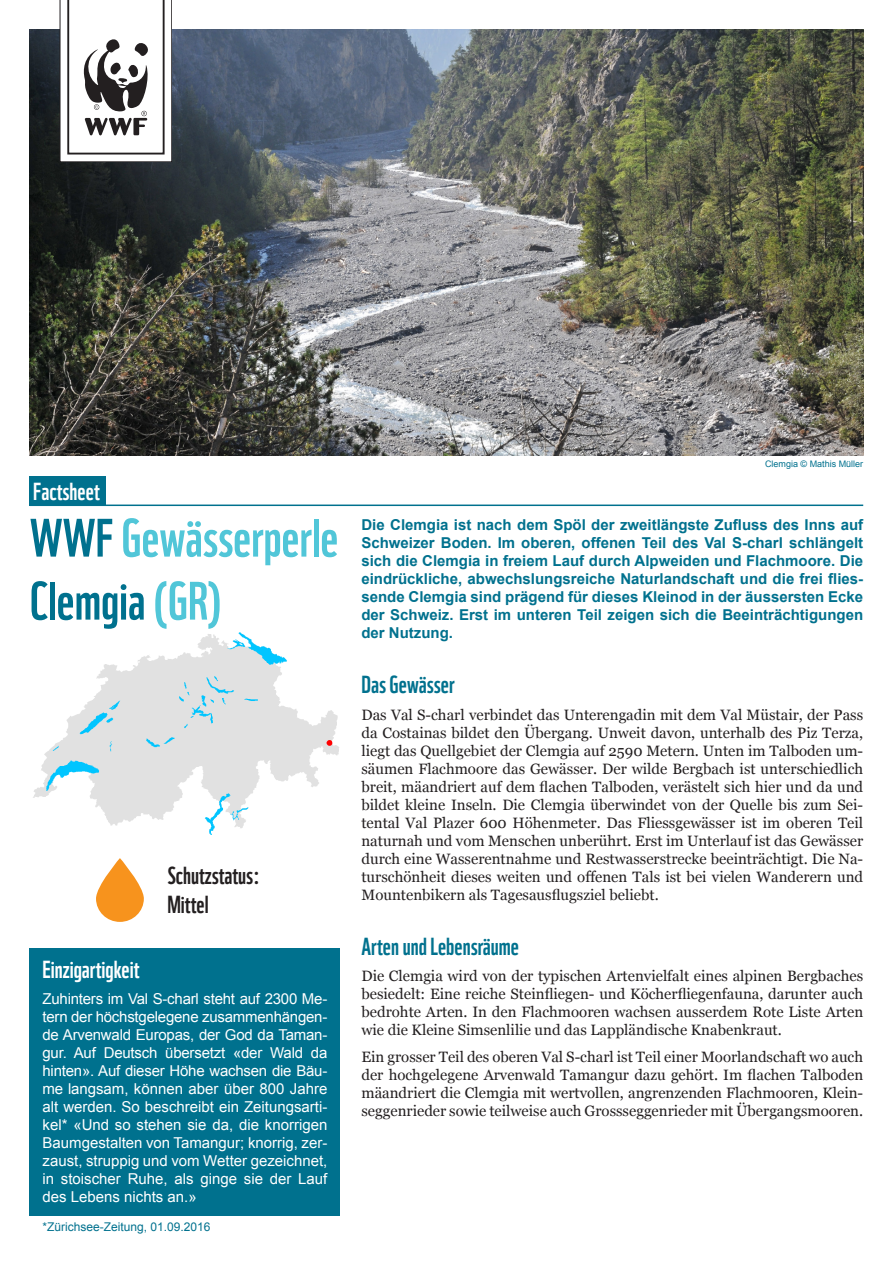
<style>
.page{position:relative;width:893px;height:1263px;background:#fff}
.page>*{position:absolute;margin:0;border:0;box-sizing:border-box;transform-origin:0 0}
.t1{font:52.5px/63px "WWF";color:#51c6d8}
.t2{font:24px "WWF";color:#00718e}
.t3{font:24px "WWF";color:#fff}
.t4{font:24px/28.8px "WWF";color:#231f20}
.t5{font:15px/18px "Georgia";color:#231f20;text-align:justify}
.t6{font:15px/18px "Arial";color:#fff;text-align:justify}
.t7{font:700 15px/18px "Arial";color:#00718e;text-align:justify}
.t8{font:12px "Arial";color:#00718e}
.t9{font:9px "Arial";color:#00718e}
.s1{color:#00718e}
</style>
<div class="page">
<img style="left:30px;top:30px;width:833px;height:425px">
<img style="left:33px;top:632px;width:306px;height:202px">
<div style="left:29px;top:476px;width:77px;height:30px;background:#00718e"></div>
<hr style="left:30px;top:504px;width:833px;height:2px;background:#00718e">
<div style="left:30px;top:948px;width:310px;height:267px;background:#00718e"></div>
<svg style="left:60px;top:0;width:112px;height:162px"></svg>
<svg style="left:96px;top:858px;width:48px;height:64px;fill:#f7931d"></svg>
<h2 class="t3" style="left:33px;top:472px;width:68px">Factsheet</h2>
<h1 class="t1" style="left:30px;top:501px;width:310px"><span class="s1">WWF</span> Gewässerperle<br><span class="s1">Clemgia</span> (GR)</h1>
<h2 class="t4" style="left:167px;top:859px;width:94px">Schutzstatus:<br>Mittel</h2>
<h2 class="t3" style="left:43px;top:950px;width:99px">Einzigartigkeit</h2>
<p class="t6" style="left:43px;top:990px;width:286px">Zuhinters im Val S-charl steht auf 2300 Me&shy;tern der höchstgelegene zusammenhängen&shy;de Arvenwald Europas, der God da Taman&shy;gur. Auf Deutsch übersetzt «der Wald da hinten». Auf dieser Höhe wachsen die Bäu&shy;me langsam, können aber über 800 Jahre alt werden. So beschreibt ein Zeitungsarti&shy;kel* «Und so stehen sie da, die knorrigen Baumgestalten von Tamangur; knorrig, zer&shy;zaust, struppig und vom Wetter gezeichnet, in stoischer Ruhe, als ginge sie der Lauf des Lebens nichts an.»</p>
<p class="t8" style="left:43px;top:1219px;width:170px">*Zürichsee-Zeitung, 01.09.2016</p>
<p class="t9" style="left:765px;top:458px;width:100px">Clemgia © Mathis Müller</p>
<p class="t7" style="left:361px;top:516px;width:503px">Die Clemgia ist nach dem Spöl der zweitlängste Zufluss des Inns auf Schweizer Boden. Im oberen, offenen Teil des Val S-charl schlängelt sich die Clemgia in freiem Lauf durch Alpweiden und Flachmoore. Die eindrückliche, abwechslungsreiche Naturlandschaft und die frei flies&shy;sende Clemgia sind prägend für dieses Kleinod in der äussersten Ecke der Schweiz. Erst im unteren Teil zeigen sich die Beeinträchtigungen der Nutzung.</p>
<h2 class="t2" style="left:361px;top:666px;width:95px">Das Gewässer</h2>
<p class="t5" style="left:361px;top:705px;width:503px">Das Val S-charl verbindet das Unterengadin mit dem Val Müstair, der Pass da Costainas bildet den Übergang. Unweit davon, unterhalb des Piz Terza, liegt das Quellgebiet der Clemgia auf 2590 Metern. Unten im Talboden um&shy;säumen Flachmoore das Gewässer. Der wilde Bergbach ist unterschiedlich breit, mäandriert auf dem flachen Talboden, verästelt sich hier und da und bildet kleine Inseln. Die Clemgia überwindet von der Quelle bis zum Sei&shy;tental Val Plazer 600 Höhenmeter. Das Fliessgewässer ist im oberen Teil naturnah und vom Menschen unberührt. Erst im Unterlauf ist das Gewässer durch eine Wasserentnahme und Restwasserstrecke beeinträchtigt. Die Na&shy;turschönheit dieses weiten und offenen Tals ist bei vielen Wanderern und Mountenbikern als Tagesausflugsziel beliebt.</p>
<h2 class="t2" style="left:361px;top:927px;width:159px">Arten und Lebensräume</h2>
<p class="t5" style="left:361px;top:966px;width:503px">Die Clemgia wird von der typischen Artenvielfalt eines alpinen Bergbaches besiedelt: Eine reiche Steinfliegen- und Köcherfliegenfauna, darunter auch bedrohte Arten. In den Flachmooren wachsen ausserdem Rote Liste Arten wie die Kleine Simsenlilie und das Lappländische Knabenkraut.</p>
<p class="t5" style="left:361px;top:1047px;width:503px">Ein grosser Teil des oberen Val S-charl ist Teil einer Moorlandschaft wo auch der hochgelegene Arvenwald Tamangur dazu gehört. Im flachen Talboden mäandriert die Clemgia mit wertvollen, angrenzenden Flachmooren, Klein&shy;seggenrieder sowie teilweise auch Grossseggenrieder mit Übergangsmooren.</p>
</div>
